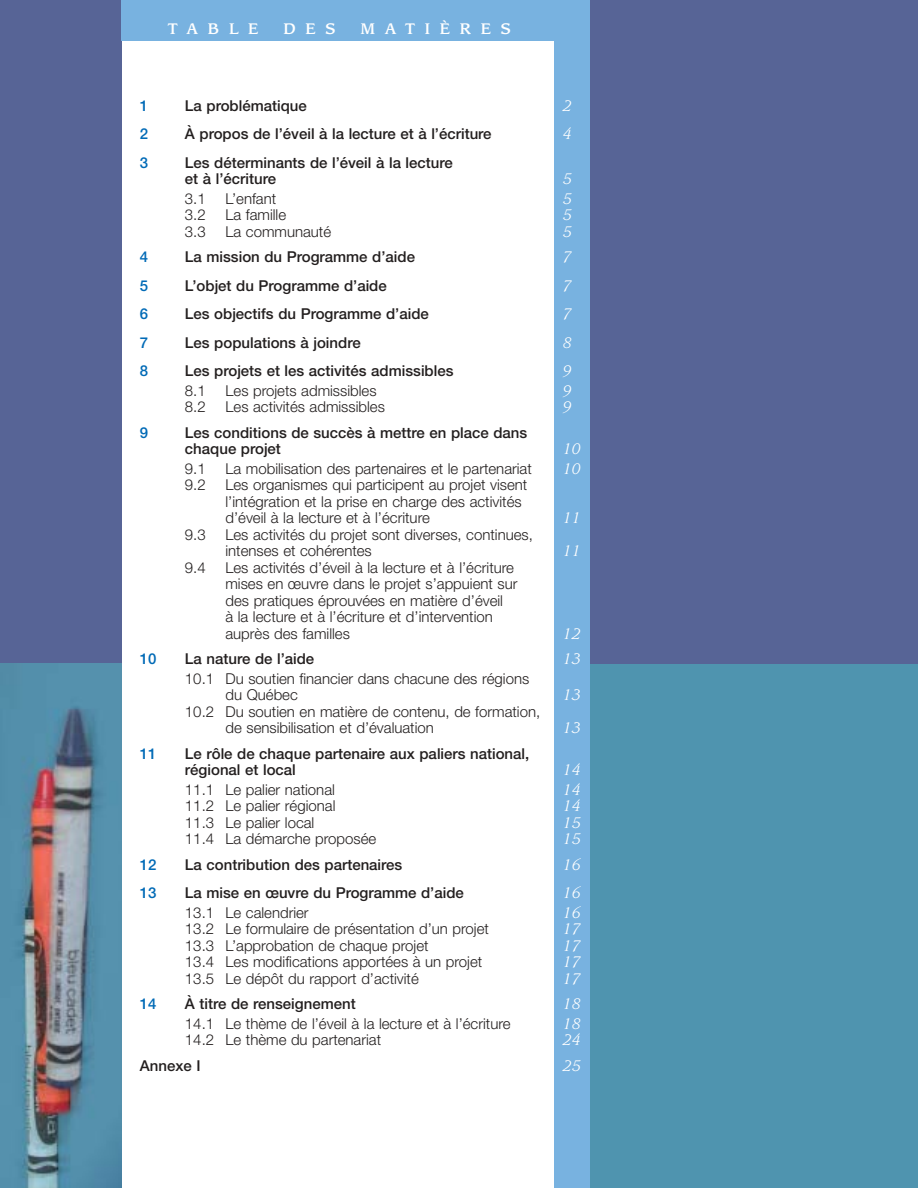
<style>
.page{position:relative;width:918px;height:1188px;background:#fff}
.page>*{position:absolute;margin:0;border:0;box-sizing:border-box;transform-origin:0 0}
.t1{font:300 15px/16.5px "Helvetica Neue";color:#231f1f}
.t2{font:500 15px/16.5px "Helvetica Neue";color:#231f1f}
.t3{font:italic 15px "Leawood";color:#fff}
.t4{font:500 15px "Helvetica Neue";color:#006ab6}
.t5{font:500 15px "Leawood";letter-spacing:.65em;color:#fff}
</style>
<div class="page">
<div style="left:587px;top:648px;width:331px;height:540px;background:#4f94af"></div>
<img style="left:0;top:663px;width:122px;height:525px">
<div style="left:0;top:0;width:122px;height:663px;background:#576496"></div>
<div style="left:590px;top:0;width:328px;height:663px;background:#576496"></div>
<div style="left:554px;top:0;width:36px;height:1188px;background:#78b2e0"></div>
<div style="left:121px;top:0;width:448px;height:41px;background:#78b2e0"></div>
<p class="t5" style="left:168px;top:22px;width:92px">TABLE</p>
<p class="t5" style="left:283px;top:22px;width:54px">DES</p>
<p class="t5" style="left:361px;top:22px;width:152px">MATIÈRES</p>
<p class="t4" style="left:140px;top:100px;width:10px">1</p>
<p class="t2" style="left:185px;top:99px;width:123px">La problématique</p>
<p class="t3" style="left:563px;top:99px;width:10px">2</p>
<p class="t4" style="left:140px;top:129px;width:10px">2</p>
<p class="t2" style="left:185px;top:127px;width:308px">À propos de l’éveil à la lecture et à l’écriture</p>
<p class="t3" style="left:563px;top:127px;width:10px">4</p>
<p class="t4" style="left:140px;top:157px;width:10px">3</p>
<p class="t2" style="left:185px;top:156px;width:269px">Les déterminants de l’éveil à la lecture et à l’écriture</p>
<p class="t3" style="left:563px;top:172px;width:10px">5</p>
<p class="t1" style="left:185px;top:192px;width:22px">3.1</p>
<p class="t1" style="left:225px;top:192px;width:52px">L’enfant</p>
<p class="t3" style="left:563px;top:192px;width:10px">5</p>
<p class="t1" style="left:185px;top:208px;width:22px">3.2</p>
<p class="t1" style="left:225px;top:208px;width:62px">La famille</p>
<p class="t3" style="left:563px;top:208px;width:10px">5</p>
<p class="t1" style="left:185px;top:225px;width:22px">3.3</p>
<p class="t1" style="left:225px;top:225px;width:107px">La communauté</p>
<p class="t3" style="left:563px;top:225px;width:10px">5</p>
<p class="t4" style="left:140px;top:252px;width:10px">4</p>
<p class="t2" style="left:185px;top:250px;width:232px">La mission du Programme d’aide</p>
<p class="t3" style="left:563px;top:250px;width:10px">7</p>
<p class="t4" style="left:140px;top:280px;width:10px">5</p>
<p class="t2" style="left:185px;top:279px;width:203px">L’objet du Programme d’aide</p>
<p class="t3" style="left:563px;top:279px;width:10px">7</p>
<p class="t4" style="left:140px;top:309px;width:10px">6</p>
<p class="t2" style="left:185px;top:307px;width:245px">Les objectifs du Programme d’aide</p>
<p class="t3" style="left:563px;top:307px;width:10px">7</p>
<p class="t4" style="left:140px;top:337px;width:10px">7</p>
<p class="t2" style="left:185px;top:336px;width:177px">Les populations à joindre</p>
<p class="t3" style="left:563px;top:336px;width:10px">8</p>
<p class="t4" style="left:140px;top:366px;width:10px">8</p>
<p class="t2" style="left:185px;top:364px;width:270px">Les projets et les activités admissibles</p>
<p class="t3" style="left:563px;top:364px;width:10px">9</p>
<p class="t1" style="left:185px;top:384px;width:22px">8.1</p>
<p class="t1" style="left:225px;top:384px;width:153px">Les projets admissibles</p>
<p class="t3" style="left:563px;top:384px;width:10px">9</p>
<p class="t1" style="left:185px;top:400px;width:22px">8.2</p>
<p class="t1" style="left:225px;top:400px;width:161px">Les activités admissibles</p>
<p class="t3" style="left:563px;top:400px;width:10px">9</p>
<p class="t4" style="left:140px;top:427px;width:10px">9</p>
<p class="t2" style="left:185px;top:426px;width:344px">Les conditions de succès à mettre en place dans chaque projet</p>
<p class="t3" style="left:563px;top:442px;width:19px">10</p>
<p class="t1" style="left:185px;top:462px;width:22px">9.1</p>
<p class="t1" style="left:225px;top:462px;width:308px">La mobilisation des partenaires et le partenariat</p>
<p class="t3" style="left:563px;top:462px;width:19px">10</p>
<p class="t1" style="left:185px;top:478px;width:22px">9.2</p>
<p class="t1" style="left:225px;top:478px;width:303px">Les organismes qui participent au projet visent l’intégration et la prise en charge des activités d’éveil à la lecture et à l’écriture</p>
<p class="t3" style="left:563px;top:511px;width:19px">11</p>
<p class="t1" style="left:185px;top:528px;width:22px">9.3</p>
<p class="t1" style="left:225px;top:528px;width:309px">Les activités du projet sont diverses, continues, intenses et cohérentes</p>
<p class="t1" style="left:185px;top:561px;width:22px">9.4</p>
<p class="t1" style="left:225px;top:561px;width:294px">Les activités d’éveil à la lecture et à l’écriture mises en œuvre dans le projet s’appuient sur des pratiques éprouvées en matière d’éveil<br>à la lecture et à l’écriture et d’intervention auprès des familles</p>
<p class="t3" style="left:563px;top:544px;width:19px">11</p>
<p class="t3" style="left:563px;top:627px;width:19px">12</p>
<p class="t4" style="left:140px;top:654px;width:18px">10</p>
<p class="t2" style="left:185px;top:652px;width:131px">La nature de l’aide</p>
<p class="t3" style="left:563px;top:652px;width:19px">13</p>
<p class="t1" style="left:225px;top:672px;width:305px;text-indent:-41px">10.1 Du soutien financier dans chacune des régions du Québec</p>
<p class="t3" style="left:563px;top:688px;width:19px">13</p>
<p class="t1" style="left:225px;top:705px;width:316px;text-indent:-41px">10.2 Du soutien en matière de contenu, de formation, de sensibilisation et d’évaluation</p>
<p class="t4" style="left:140px;top:748px;width:18px">11</p>
<p class="t2" style="left:185px;top:747px;width:346px">Le rôle de chaque partenaire aux paliers national, régional et local</p>
<p class="t3" style="left:563px;top:721px;width:19px">13</p>
<p class="t3" style="left:563px;top:763px;width:19px">14</p>
<p class="t1" style="left:185px;top:783px;width:151px">11.1 Le palier national</p>
<p class="t3" style="left:563px;top:783px;width:19px">14</p>
<p class="t1" style="left:185px;top:799px;width:152px">11.2 Le palier régional</p>
<p class="t3" style="left:563px;top:799px;width:19px">14</p>
<p class="t1" style="left:185px;top:816px;width:131px">11.3 Le palier local</p>
<p class="t3" style="left:563px;top:816px;width:19px">15</p>
<p class="t1" style="left:185px;top:832px;width:193px">11.4 La démarche proposée</p>
<p class="t3" style="left:563px;top:832px;width:19px">15</p>
<p class="t4" style="left:140px;top:859px;width:18px">12</p>
<p class="t2" style="left:185px;top:858px;width:219px">La contribution des partenaires</p>
<p class="t3" style="left:563px;top:858px;width:19px">16</p>
<p class="t4" style="left:140px;top:888px;width:18px">13</p>
<p class="t2" style="left:185px;top:886px;width:280px">La mise en œuvre du Programme d’aide</p>
<p class="t3" style="left:563px;top:886px;width:19px">16</p>
<p class="t1" style="left:185px;top:906px;width:125px">13.1 Le calendrier</p>
<p class="t3" style="left:563px;top:906px;width:19px">16</p>
<p class="t1" style="left:185px;top:922px;width:305px">13.2 Le formulaire de présentation d’un projet</p>
<p class="t3" style="left:563px;top:922px;width:19px">17</p>
<p class="t1" style="left:185px;top:939px;width:245px">13.3 L’approbation de chaque projet</p>
<p class="t3" style="left:563px;top:939px;width:19px">17</p>
<p class="t1" style="left:185px;top:955px;width:299px">13.4 Les modifications apportées à un projet</p>
<p class="t3" style="left:563px;top:955px;width:19px">17</p>
<p class="t1" style="left:185px;top:972px;width:235px">13.5 Le dépôt du rapport d’activité</p>
<p class="t3" style="left:563px;top:972px;width:19px">17</p>
<p class="t4" style="left:140px;top:999px;width:18px">14</p>
<p class="t2" style="left:185px;top:997px;width:172px">À titre de renseignement</p>
<p class="t3" style="left:563px;top:997px;width:19px">18</p>
<p class="t1" style="left:185px;top:1017px;width:327px">14.1 Le thème de l’éveil à la lecture et à l’écriture</p>
<p class="t3" style="left:563px;top:1017px;width:19px">18</p>
<p class="t1" style="left:185px;top:1033px;width:198px">14.2 Le thème du partenariat</p>
<p class="t3" style="left:563px;top:1033px;width:19px">24</p>
<p class="t2" style="left:140px;top:1059px;width:62px">Annexe I</p>
<p class="t3" style="left:563px;top:1059px;width:19px">25</p>
</div>
